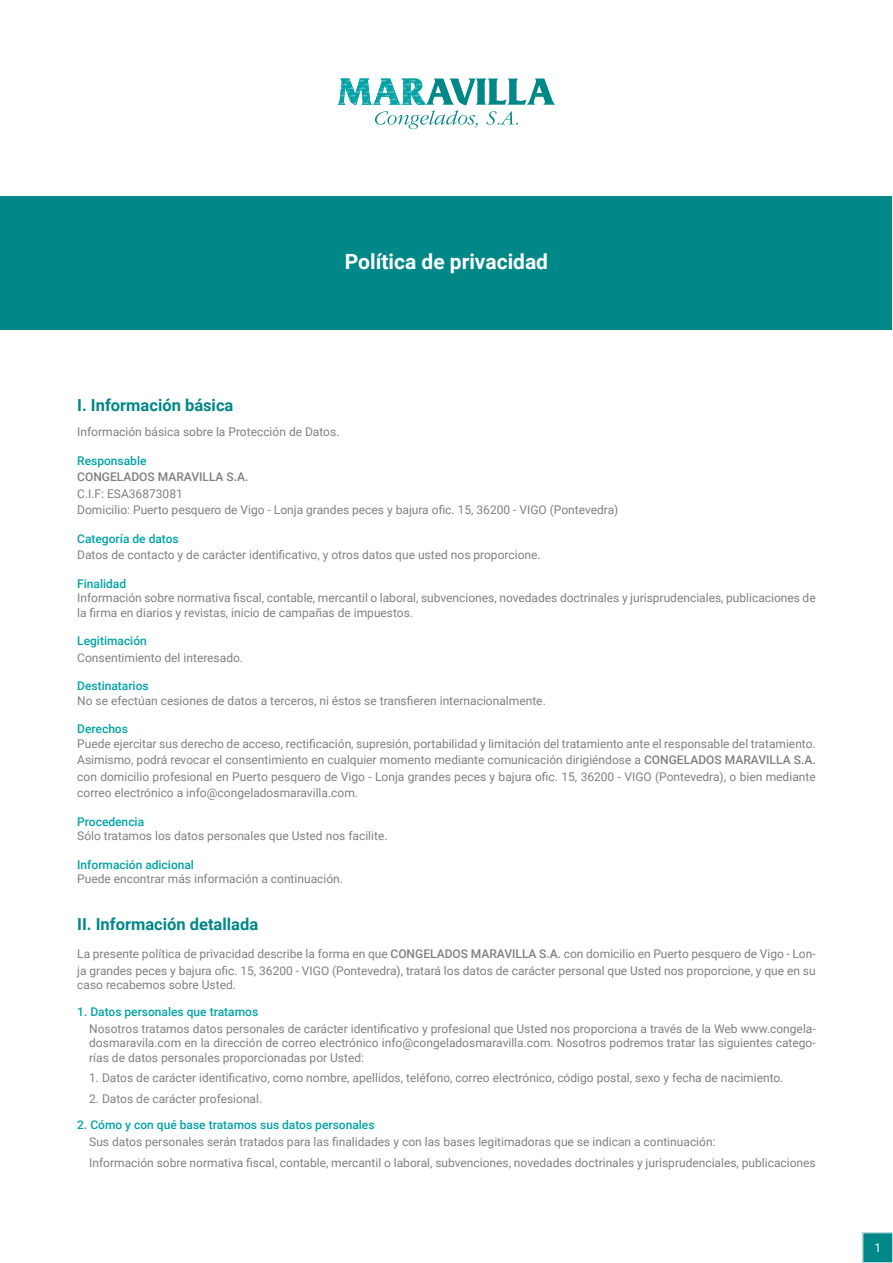
<style>
.page{position:relative;width:893px;height:1263px;background:#fff}
.page>*{position:absolute;margin:0;border:0;box-sizing:border-box;transform-origin:0 0}
.t1{font:700 21px "Roboto";color:#fff}
.t2{font:700 16.5px "Roboto";color:#008787}
.t3{font:12px/16.5px "Roboto";color:#808080}
.t4{font:500 12px "Roboto";color:#00a3a6}
.t5{font:500 12px "Roboto";color:#808080}
.t6{font:12px "Roboto";color:#fff}
.s1{font-weight:500}
</style>
<div class="page">
<div style="left:1px;top:197px;width:891px;height:133px;background:#008787"></div>
<svg style="left:338px;top:78px;width:217px;height:51px"></svg>
<div style="left:863px;top:1233px;width:30px;height:30px;background:#008787"></div>
<h1 class="t1" style="left:345px;top:247px;width:205px">Política de privacidad</h1>
<h2 class="t2" style="left:77px;top:393px;width:158px">I. Información básica</h2>
<p class="t3" style="left:77px;top:423px;width:264px">Información básica sobre la Protección de Datos.</p>
<p class="t4" style="left:77px;top:452px;width:71px">Responsable</p>
<p class="t5" style="left:77px;top:469px;width:173px">CONGELADOS MARAVILLA S.A.</p>
<p class="t3" style="left:77px;top:485px;width:543px">C.I.F: ESA36873081<br>Domicilio: Puerto pesquero de Vigo - Lonja grandes peces y bajura ofic. 15, 36200 - VIGO (Pontevedra)</p>
<p class="t4" style="left:77px;top:530px;width:103px">Categoría de datos</p>
<p class="t3" style="left:77px;top:546px;width:465px">Datos de contacto y de carácter identificativo, y otros datos que usted nos proporcione.</p>
<p class="t4" style="left:77px;top:575px;width:50px">Finalidad</p>
<p class="t3" style="left:77px;top:590px;width:740px;line-height:14.4px">Información sobre normativa fiscal, contable, mercantil o laboral, subvenciones, novedades doctrinales y jurisprudenciales, publicaciones de la firma en diarios y revistas, inicio de campañas de impuestos.</p>
<p class="t4" style="left:77px;top:633px;width:71px">Legitimación</p>
<p class="t3" style="left:77px;top:649px;width:167px">Consentimiento del interesado.</p>
<p class="t4" style="left:77px;top:678px;width:73px">Destinatarios</p>
<p class="t3" style="left:77px;top:692px;width:470px">No se efectúan cesiones de datos a terceros, ni éstos se transfieren internacionalmente.</p>
<p class="t4" style="left:77px;top:720px;width:52px">Derechos</p>
<p class="t3" style="left:77px;top:735px;width:740px;text-align:justify">Puede ejercitar sus derecho de acceso, rectificación, supresión, portabilidad y limitación del tratamiento ante el responsable del tratamiento.<br>Asimismo, podrá revocar el consentimiento en cualquier momento mediante comunicación dirigiéndose a <span class="s1">CONGELADOS MARAVILLA S.A. </span>con domicilio profesional en Puerto pesquero de Vigo - Lonja grandes peces y bajura ofic. 15, 36200 - VIGO (Pontevedra), o bien mediante correo electrónico a info@congeladosmaravilla.com.</p>
<p class="t4" style="left:77px;top:813px;width:68px">Procedencia</p>
<p class="t3" style="left:77px;top:827px;width:312px">Sólo tratamos los datos personales que Usted nos facilite.</p>
<p class="t4" style="left:77px;top:856px;width:118px">Información adicional</p>
<p class="t3" style="left:77px;top:870px;width:267px">Puede encontrar más información a continuación.</p>
<h2 class="t2" style="left:77px;top:912px;width:182px">II. Información detallada</h2>
<p class="t3" style="left:77px;top:945px;width:740px">La presente política de privacidad describe la forma en que <span class="s1">CONGELADOS MARAVILLA S.A.</span> con domicilio en Puerto pesquero de Vigo - Lon&shy;ja grandes peces y bajura ofic. 15, 36200 - VIGO (Pontevedra), tratará los datos de carácter personal que Usted nos proporcione, y que en su</p>
<p class="t3" style="left:77px;top:976px;width:160px">caso recabemos sobre Usted.</p>
<p class="t4" style="left:77px;top:1003px;width:182px">1. Datos personales que tratamos</p>
<p class="t3" style="left:89px;top:1021px;width:728px;line-height:14.4px;text-align:justify">Nosotros tratamos datos personales de carácter identificativo y profesional que Usted nos proporciona a través de la Web www.congela&shy;dosmaravila.com en la dirección de correo electrónico info@congeladosmaravilla.com. Nosotros podremos tratar las siguientes catego&shy;rías de datos personales proporcionadas por Usted:</p>
<p class="t3" style="left:89px;top:1069px;width:696px">1. Datos de carácter identificativo, como nombre, apellidos, teléfono, correo electrónico, código postal, sexo y fecha de nacimiento.</p>
<p class="t3" style="left:89px;top:1089px;width:174px">2. Datos de carácter profesional.</p>
<p class="t4" style="left:77px;top:1116px;width:299px">2. Cómo y con qué base tratamos sus datos personales</p>
<p class="t3" style="left:89px;top:1131px;width:728px;line-height:20.4px">Sus datos personales serán tratados para las finalidades y con las bases legitimadoras que se indican a continuación:<br>Información sobre normativa fiscal, contable, mercantil o laboral, subvenciones, novedades doctrinales y jurisprudenciales, publicaciones</p>
<p class="t6" style="left:874px;top:1239px;width:8px">1</p>
</div>
